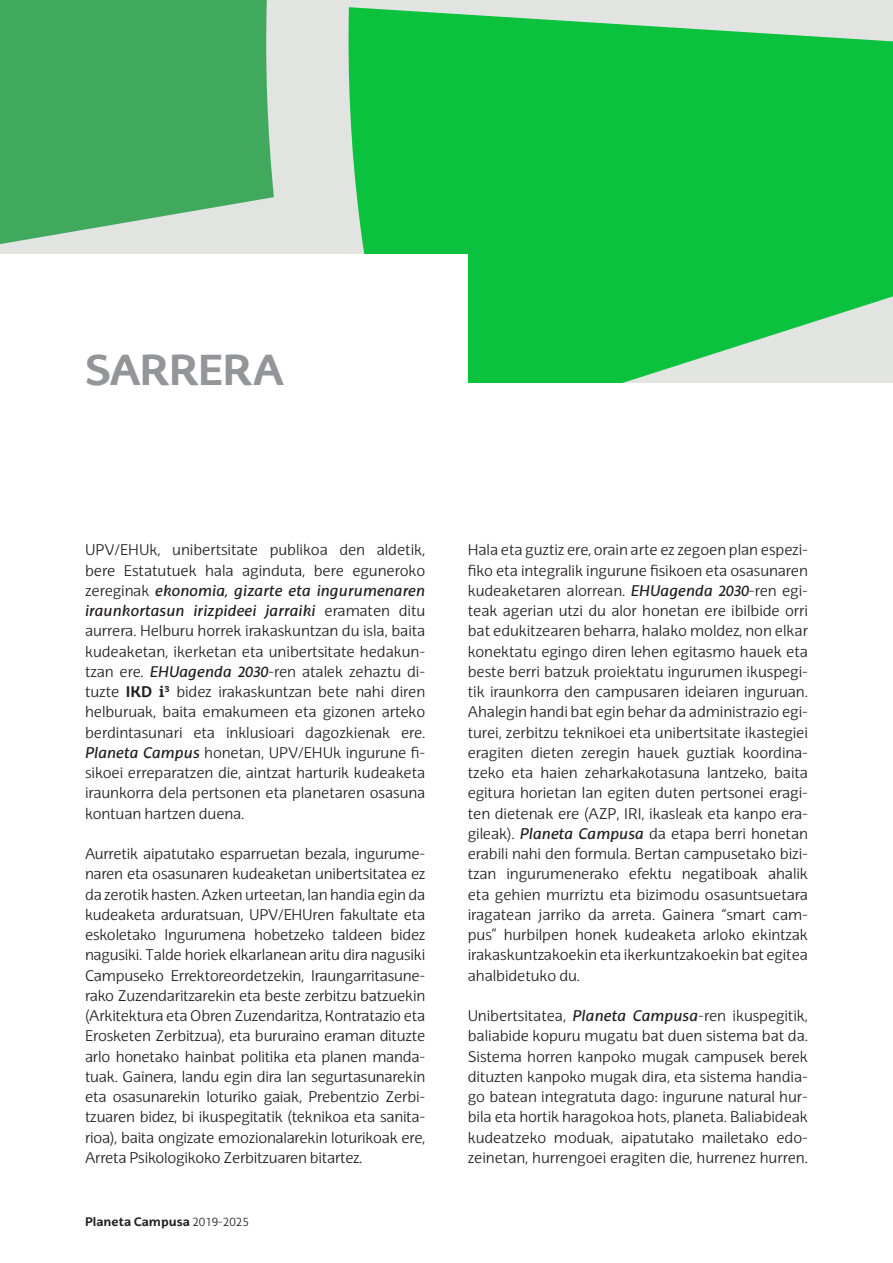
<style>
.page{position:relative;width:893px;height:1263px;background:#fff}
.page>*{position:absolute;margin:0;border:0;box-sizing:border-box;transform-origin:0 0}
.SUNAREA{font:700 42px "EHU Sans";letter-spacing:-.025em;color:#939598}
.t1{font:300 15px/20.2px "EHU Sans";color:#231f20;text-align:justify}
.t2{font:700 12px "EHU Sans";color:#231f20}
.s1{font-weight:400;font-style:italic}
.s2{font-weight:700}
.s3{font-family:"EHU Serif";font-weight:700}
.s4{font-weight:300}
</style>
<div class="page">
<svg style="left:0;top:0;width:893px;height:383px;background:#3fc364"></svg>
<div style="left:0;top:254px;width:468px;height:153px;background:#fff"></div>
<p class="SUNAREA" style="left:85px;top:343px;width:201px">SARRERA</p>
<p class="t1" style="left:85px;top:540px;width:342px">UPV/EHUk, unibertsitate publikoa den aldetik, bere Estatutuek hala aginduta, bere eguneroko zereginak <span class="s1">ekonomia, gizarte eta ingurumenaren iraunkortasun irizpideei jarraiki</span> eramaten ditu aurrera. Helburu horrek irakaskuntzan du isla, baita kudeaketan, ikerketan eta unibertsitate hedakun&shy;tzan ere. <span class="s1">EHUagenda 2030</span>-ren atalek zehaztu di&shy;tuzte <span class="s2">IKD</span> <span class="s3">i</span><sup>3</sup> bidez irakaskuntzan bete nahi diren helburuak, baita emakumeen eta gizonen arteko berdintasunari eta inklusioari dagozkienak ere.<br><span class="s1">Planeta Campus</span> honetan, UPV/EHUk ingurune fi&shy;sikoei erreparatzen die, aintzat harturik kudeaketa iraunkorra dela pertsonen eta planetaren osasuna kontuan hartzen duena.</p>
<p class="t1" style="left:85px;top:843px;width:342px">Aurretik aipatutako esparruetan bezala, ingurume&shy;naren eta osasunaren kudeaketan unibertsitatea ez da zerotik hasten. Azken urteetan, lan handia egin da kudeaketa arduratsuan, UPV/EHUren fakultate eta eskoletako Ingurumena hobetzeko taldeen bidez nagusiki. Talde horiek elkarlanean aritu dira nagusiki Campuseko Errektoreordetzekin, Iraungarritasune&shy;rako Zuzendaritzarekin eta beste zerbitzu batzuekin (Arkitektura eta Obren Zuzendaritza, Kontratazio eta Erosketen Zerbitzua), eta bururaino eraman dituzte arlo honetako hainbat politika eta planen manda&shy;tuak. Gainera, landu egin dira lan segurtasunarekin eta osasunarekin loturiko gaiak, Prebentzio Zerbi&shy;tzuaren bidez, bi ikuspegitatik (teknikoa eta sanita&shy;rioa), baita ongizate emozionalarekin loturikoak ere, Arreta Psikologikoko Zerbitzuaren bitartez.</p>
<p class="t2" style="left:85px;top:1214px;width:165px">Planeta Campusa <span class="s4">2019-2025</span></p>
<p class="t1" style="left:468px;top:540px;width:342px">Hala eta guztiz ere, orain arte ez zegoen plan espezi&shy;fiko eta integralik ingurune fisikoen eta osasunaren kudeaketaren alorrean. <span class="s1">EHUagenda 2030</span>-ren egi&shy;teak agerian utzi du alor honetan ere ibilbide orri bat edukitzearen beharra, halako moldez, non elkar konektatu egingo diren lehen egitasmo hauek eta beste berri batzuk proiektatu ingurumen ikuspegi&shy;tik iraunkorra den campusaren ideiaren inguruan.<br>Ahalegin handi bat egin behar da administrazio egi&shy;turei, zerbitzu teknikoei eta unibertsitate ikastegiei eragiten dieten zeregin hauek guztiak koordina&shy;tzeko eta haien zeharkakotasuna lantzeko, baita egitura horietan lan egiten duten pertsonei eragi&shy;ten dietenak ere (AZP, IRI, ikasleak eta kanpo era&shy;gileak). <span class="s1">Planeta Campusa</span> da etapa berri honetan erabili nahi den formula. Bertan campusetako bizi&shy;tzan ingurumenerako efektu negatiboak ahalik eta gehien murriztu eta bizimodu osasuntsuetara iragatean jarriko da arreta. Gainera “smart cam&shy;pus” hurbilpen honek kudeaketa arloko ekintzak irakaskuntzakoekin eta ikerkuntzakoekin bat egitea ahalbidetuko du.</p>
<p class="t1" style="left:468px;top:1005px;width:342px">Unibertsitatea, <span class="s1">Planeta Campusa</span>-ren ikuspegitik, baliabide kopuru mugatu bat duen sistema bat da.<br>Sistema horren kanpoko mugak campusek berek dituzten kanpoko mugak dira, eta sistema handia&shy;go batean integratuta dago: ingurune natural hur&shy;bila eta hortik haragokoa hots, planeta. Baliabideak kudeatzeko moduak, aipatutako mailetako edo&shy;zeinetan, hurrengoei eragiten die, hurrenez hurren.</p>
</div>
